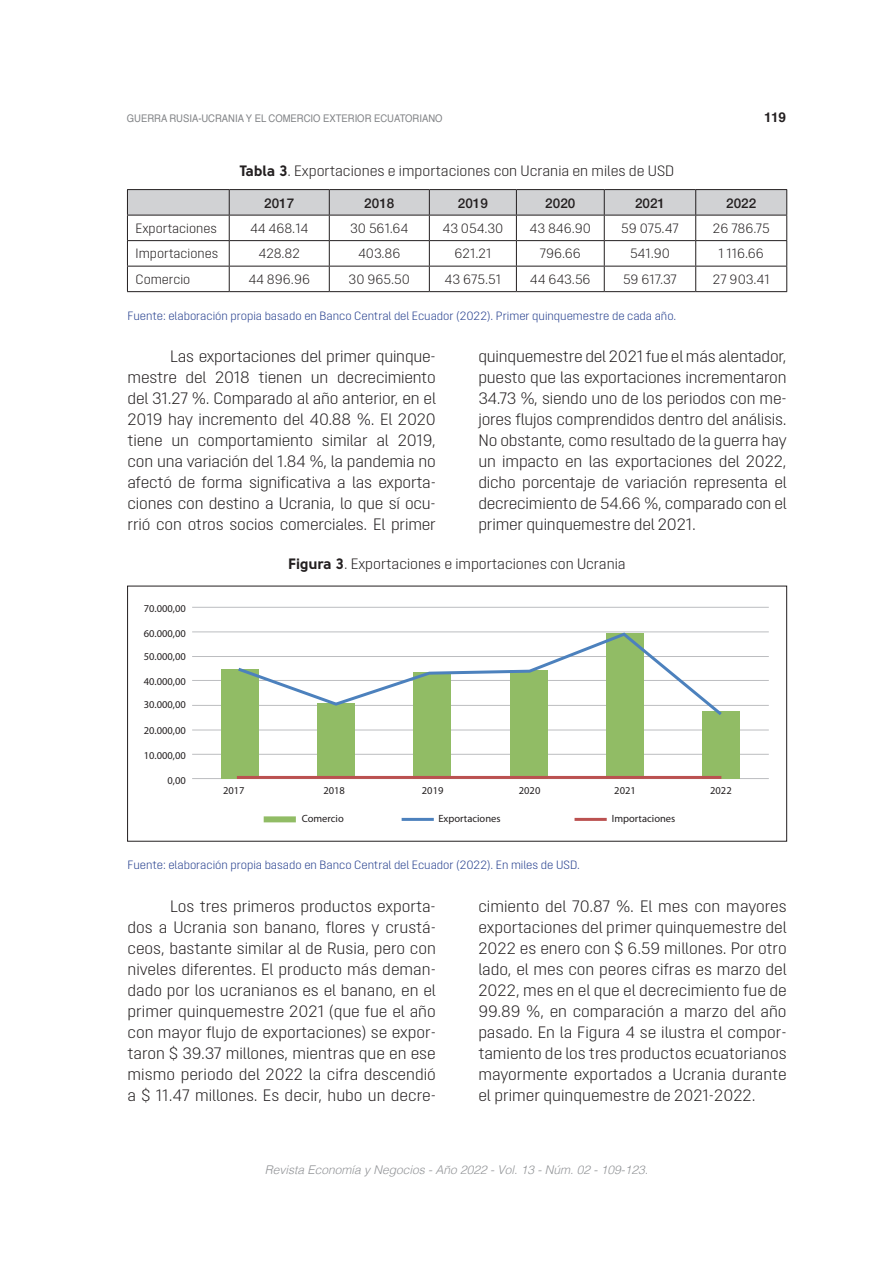
<style>
.page{position:relative;width:893px;height:1263px;background:#fff}
.page>*{position:absolute;margin:0;border:0;box-sizing:border-box;transform-origin:0 0}
.t1{font:300 16.5px/21px "Opinion Pro";letter-spacing:-.01em;color:#231f20;text-align:justify}
.t2{font:300 15px "Opinion Pro";color:#231f20}
.t3{font:300 13.5px "Opinion Pro";color:#231f20}
.t4{font:500 13.5px "Helvetica Neue";color:#231f20}
.t5{font:700 13.5px "Helvetica";color:#231f20}
.t6{font:300 12px "Opinion Pro";color:#253f8e}
.t7{font:italic 300 12px "Helvetica";color:#939598}
.t8{font:10.5px "Myriad Pro";color:#231f20}
.t9{font:10.5px "Helvetica";color:#808285;scale:.9 1}
.s1{font-family:"Solomon Sans Bold";font-weight:400}
</style>
<div class="page">
<hr style="left:127px;top:189px;width:102px;height:1px;background:#231f20">
<hr style="left:229px;top:189px;width:100px;height:1px;background:#231f20">
<hr style="left:329px;top:189px;width:100px;height:1px;background:#231f20">
<hr style="left:429px;top:189px;width:87px;height:1px;background:#231f20">
<hr style="left:516px;top:189px;width:88px;height:1px;background:#231f20">
<hr style="left:604px;top:189px;width:92px;height:1px;background:#231f20">
<hr style="left:696px;top:189px;width:91px;height:1px;background:#231f20">
<svg style="left:127px;top:190px;width:660px;height:101px"></svg>
<hr style="left:127px;top:291px;width:102px;height:1px;background:#231f20">
<hr style="left:229px;top:291px;width:100px;height:1px;background:#231f20">
<hr style="left:329px;top:291px;width:100px;height:1px;background:#231f20">
<hr style="left:429px;top:291px;width:87px;height:1px;background:#231f20">
<hr style="left:516px;top:291px;width:88px;height:1px;background:#231f20">
<hr style="left:604px;top:291px;width:92px;height:1px;background:#231f20">
<hr style="left:696px;top:291px;width:91px;height:1px;background:#231f20">
<hr style="left:192px;top:607px;width:577px;height:1px;background:#bcbdc0">
<hr style="left:192px;top:631px;width:577px;height:1px;background:#bcbdc0">
<hr style="left:192px;top:656px;width:577px;height:1px;background:#bcbdc0">
<hr style="left:192px;top:680px;width:577px;height:1px;background:#bcbdc0">
<hr style="left:192px;top:705px;width:577px;height:1px;background:#bcbdc0">
<hr style="left:192px;top:730px;width:577px;height:1px;background:#bcbdc0">
<hr style="left:192px;top:754px;width:577px;height:1px;background:#bcbdc0">
<hr style="left:192px;top:778px;width:577px;height:1px;background:#bcbdc0">
<hr style="left:574px;top:818px;width:33px;height:3px;background:#bb5150">
<hr style="left:402px;top:818px;width:32px;height:3px;background:#4c81bd">
<div style="left:264px;top:816px;width:32px;height:6px;background:#91bc65"></div>
<div style="left:317px;top:703px;width:38px;height:75px;background:#91bc65"></div>
<div style="left:221px;top:669px;width:38px;height:109px;background:#91bc65"></div>
<div style="left:413px;top:672px;width:38px;height:106px;background:#91bc65"></div>
<div style="left:510px;top:670px;width:38px;height:108px;background:#91bc65"></div>
<div style="left:606px;top:633px;width:38px;height:145px;background:#91bc65"></div>
<div style="left:702px;top:711px;width:38px;height:67px;background:#91bc65"></div>
<svg style="left:235px;top:631px;width:490px;height:84px"></svg>
<hr style="left:237px;top:776px;width:484px;height:3px;background:#bb5150">
<p class="t9" style="left:127px;top:111px;width:352px">GUERRA RUSIA-UCRANIA Y EL COMERCIO EXTERIOR ECUATORIANO</p>
<p class="t5" style="left:764px;top:107px;width:23px">119</p>
<p class="t2" style="left:240px;top:163px;width:436px"><span class="s1">Tabla 3</span>. Exportaciones e importaciones con Ucrania en miles de USD</p>
<p class="t4" style="left:264px;top:195px;width:32px">2017</p>
<p class="t4" style="left:364px;top:195px;width:32px">2018</p>
<p class="t4" style="left:458px;top:195px;width:32px">2019</p>
<p class="t4" style="left:545px;top:195px;width:32px">2020</p>
<p class="t4" style="left:635px;top:195px;width:32px">2021</p>
<p class="t4" style="left:726px;top:195px;width:32px">2022</p>
<p class="t3" style="left:136px;top:221px;width:83px">Exportaciones</p>
<p class="t3" style="left:250px;top:221px;width:60px">44 468.14</p>
<p class="t3" style="left:350px;top:221px;width:60px">30 561.64</p>
<p class="t3" style="left:442px;top:221px;width:62px">43 054.30</p>
<p class="t3" style="left:530px;top:221px;width:63px">43 846.90</p>
<p class="t3" style="left:621px;top:221px;width:59px">59 075.47</p>
<p class="t3" style="left:713px;top:221px;width:58px">26 786.75</p>
<p class="t3" style="left:136px;top:246px;width:84px">Importaciones</p>
<p class="t3" style="left:259px;top:246px;width:43px">428.82</p>
<p class="t3" style="left:358px;top:246px;width:44px">403.86</p>
<p class="t3" style="left:454px;top:246px;width:38px">621.21</p>
<p class="t3" style="left:540px;top:246px;width:43px">796.66</p>
<p class="t3" style="left:630px;top:246px;width:41px">541.90</p>
<p class="t3" style="left:718px;top:246px;width:47px">1 116.66</p>
<p class="t3" style="left:136px;top:272px;width:56px">Comercio</p>
<p class="t3" style="left:248px;top:272px;width:63px">44 896.96</p>
<p class="t3" style="left:349px;top:272px;width:63px">30 965.50</p>
<p class="t3" style="left:445px;top:272px;width:58px">43 675.51</p>
<p class="t3" style="left:530px;top:272px;width:62px">44 643.56</p>
<p class="t3" style="left:623px;top:272px;width:55px">59 617.37</p>
<p class="t3" style="left:713px;top:272px;width:58px">27 903.41</p>
<p class="t6" style="left:128px;top:309px;width:550px">Fuente: elaboración propia basado en Banco Central del Ecuador (2022). Primer quinquemestre de cada año.</p>
<p class="t1" style="left:128px;top:346px;width:310px;text-indent:43px">Las exportaciones del primer quinque&shy;mestre del 2018 tienen un decrecimiento del 31.27 %. Comparado al año anterior, en el 2019 hay incremento del 40.88 %. El 2020 tiene un comportamiento similar al 2019, con una variación del 1.84 %, la pandemia no afectó de forma significativa a las exporta&shy;ciones con destino a Ucrania, lo que sí ocu&shy;rrió con otros socios comerciales. El primer</p>
<p class="t1" style="left:478px;top:346px;width:310px">quinquemestre del 2021 fue el más alentador, puesto que las exportaciones incrementaron 34.73 %, siendo uno de los periodos con me&shy;jores flujos comprendidos dentro del análisis.<br>No obstante, como resultado de la guerra hay un impacto en las exportaciones del 2022, dicho porcentaje de variación representa el decrecimiento de 54.66 %, comparado con el primer quinquemestre del 2021.</p>
<p class="t2" style="left:289px;top:556px;width:339px"><span class="s1">Figura 3</span>. Exportaciones e importaciones con Ucrania</p>
<p class="t8" style="left:144px;top:602px;width:44px">70.000,00</p>
<p class="t8" style="left:144px;top:627px;width:44px">60.000,00</p>
<p class="t8" style="left:144px;top:650px;width:44px">50.000,00</p>
<p class="t8" style="left:144px;top:675px;width:44px">40.000,00</p>
<p class="t8" style="left:144px;top:698px;width:44px">30.000,00</p>
<p class="t8" style="left:144px;top:724px;width:44px">20.000,00</p>
<p class="t8" style="left:144px;top:749px;width:44px">10.000,00</p>
<p class="t8" style="left:168px;top:773px;width:20px">0,00</p>
<p class="t8" style="left:223px;top:784px;width:23px">2017</p>
<p class="t8" style="left:323px;top:784px;width:23px">2018</p>
<p class="t8" style="left:422px;top:784px;width:23px">2019</p>
<p class="t8" style="left:519px;top:784px;width:23px">2020</p>
<p class="t8" style="left:614px;top:784px;width:23px">2021</p>
<p class="t8" style="left:710px;top:784px;width:23px">2022</p>
<p class="t8" style="left:302px;top:812px;width:44px">Comercio</p>
<p class="t8" style="left:438px;top:812px;width:64px">Exportaciones</p>
<p class="t8" style="left:612px;top:812px;width:65px">Importaciones</p>
<p class="t6" style="left:128px;top:858px;width:454px">Fuente: elaboración propia basado en Banco Central del Ecuador (2022). En miles de USD.</p>
<p class="t1" style="left:128px;top:895px;width:310px;text-indent:43px">Los tres primeros productos exporta&shy;dos a Ucrania son banano, flores y crustá&shy;ceos, bastante similar al de Rusia, pero con niveles diferentes. El producto más deman&shy;dado por los ucranianos es el banano, en el primer quinquemestre 2021 (que fue el año con mayor flujo de exportaciones) se expor&shy;taron $ 39.37 millones, mientras que en ese mismo periodo del 2022 la cifra descendió a $ 11.47 millones. Es decir, hubo un decre-</p>
<p class="t1" style="left:478px;top:895px;width:310px">cimiento del 70.87 %. El mes con mayores exportaciones del primer quinquemestre del 2022 es enero con $ 6.59 millones. Por otro lado, el mes con peores cifras es marzo del 2022, mes en el que el decrecimiento fue de 99.89 %, en comparación a marzo del año pasado. En la Figura 4 se ilustra el compor&shy;tamiento de los tres productos ecuatorianos mayormente exportados a Ucrania durante el primer quinquemestre de 2021-2022.</p>
<p class="t7" style="left:265px;top:1160px;width:385px">Revista Economía y Negocios - Año 2022 - Vol. 13 - Núm. 02 - 109-123.</p>
</div>
